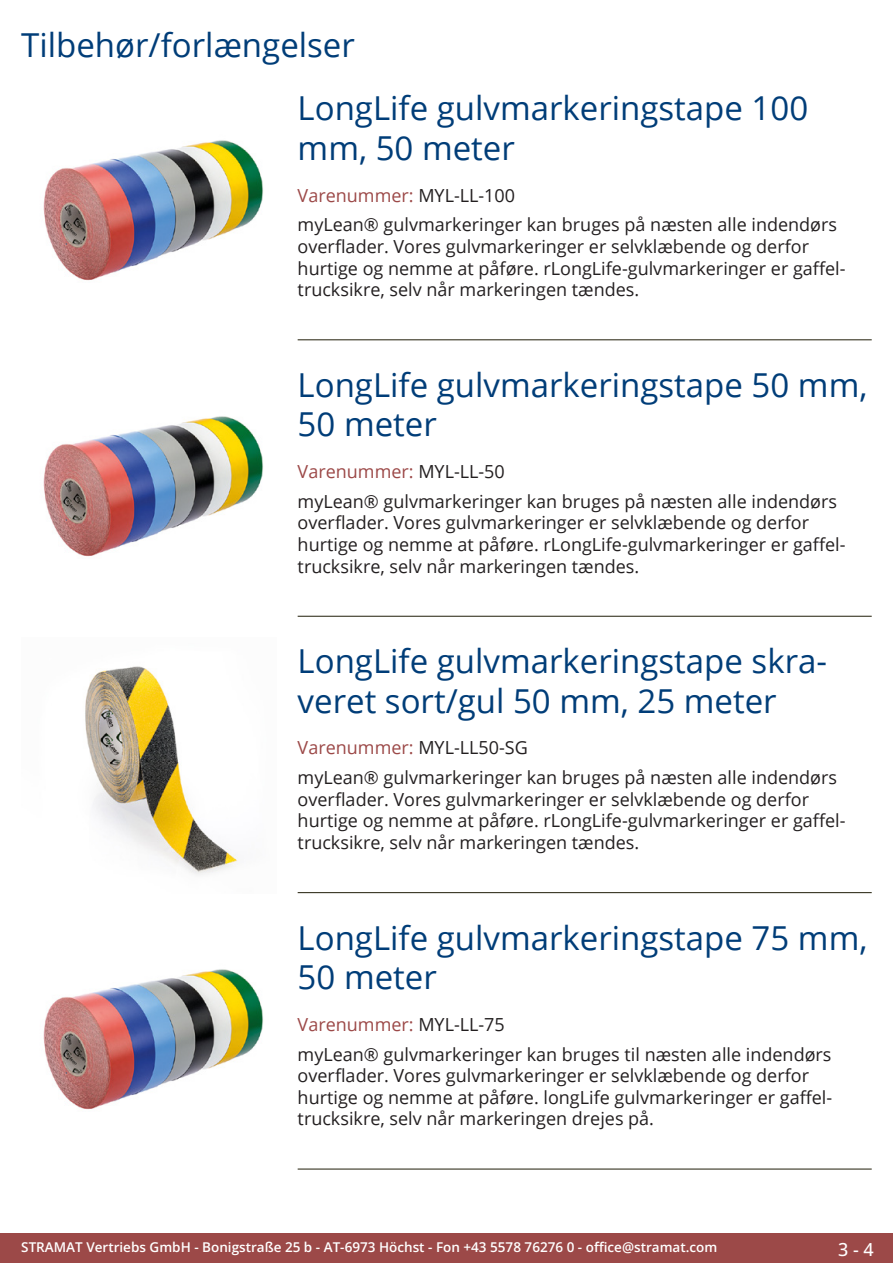
<style>
.page{position:relative;width:893px;height:1263px;background:#fff}
.page>*{position:absolute;margin:0;border:0;box-sizing:border-box;transform-origin:0 0}
.Produkttitel{font:33px/39.6px "Open Sans";color:#003d78}
.RastTitel{font:33px "Open Sans";color:#003d78}
.Beschreibung_Text{font:18px/21.6px "Open Sans";color:#231f20}
.TechDaten_Überschrif{font:18px "Open Sans";color:#9c4948}
.t1{font:500 18px "Open Sans";color:#fff}
.t2{font:600 13.5px "Open Sans";color:#fff}
.s1{color:#231f20}
</style>
<div class="page">
<div style="left:0;top:1233px;width:893px;height:30px;background:#9c4948"></div>
<hr style="left:298px;top:340px;width:574px;height:1px;background:#201d08">
<hr style="left:298px;top:616px;width:574px;height:1px;background:#201d08">
<hr style="left:298px;top:892px;width:574px;height:1px;background:#201d08">
<hr style="left:298px;top:1169px;width:574px;height:1px;background:#201d08">
<img style="left:43px;top:140px;width:220px;height:141px">
<img style="left:43px;top:416px;width:220px;height:141px">
<img style="left:85px;top:666px;width:153px;height:209px">
<img style="left:43px;top:969px;width:220px;height:141px">
<p class="RastTitel" style="left:21px;top:22px;width:335px">Tilbehør/forlængelser</p>
<p class="Produkttitel" style="left:298px;top:88px;width:512px">LongLife gulvmarkeringstape 100 mm, 50 meter</p>
<p class="TechDaten_Überschrif" style="left:298px;top:183px;width:219px">Varenummer: <span class="s1">MYL-LL-100</span></p>
<p class="Beschreibung_Text" style="left:298px;top:214px;width:548px">myLean® gulvmarkeringer kan bruges på næsten alle indendørs overflader. Vores gulvmarkeringer er selvklæbende og derfor hurtige og nemme at påføre. rLongLife-gulvmarkeringer er gaffel&shy;trucksikre, selv når markeringen tændes.</p>
<p class="Produkttitel" style="left:298px;top:364px;width:571px">LongLife gulvmarkeringstape 50 mm,<br>50 meter</p>
<p class="TechDaten_Überschrif" style="left:298px;top:459px;width:209px">Varenummer: <span class="s1">MYL-LL-50</span></p>
<p class="Beschreibung_Text" style="left:298px;top:490px;width:548px">myLean® gulvmarkeringer kan bruges på næsten alle indendørs overflader. Vores gulvmarkeringer er selvklæbende og derfor hurtige og nemme at påføre. rLongLife-gulvmarkeringer er gaffel&shy;trucksikre, selv når markeringen tændes.</p>
<p class="Produkttitel" style="left:298px;top:640px;width:528px">LongLife gulvmarkeringstape skra&shy;veret sort/gul 50 mm, 25 meter</p>
<p class="TechDaten_Überschrif" style="left:298px;top:735px;width:232px">Varenummer: <span class="s1">MYL-LL50-SG</span></p>
<p class="Beschreibung_Text" style="left:298px;top:766px;width:548px">myLean® gulvmarkeringer kan bruges på næsten alle indendørs overflader. Vores gulvmarkeringer er selvklæbende og derfor hurtige og nemme at påføre. rLongLife-gulvmarkeringer er gaffel&shy;trucksikre, selv når markeringen tændes.</p>
<p class="Produkttitel" style="left:298px;top:917px;width:571px">LongLife gulvmarkeringstape 75 mm,<br>50 meter</p>
<p class="TechDaten_Überschrif" style="left:298px;top:1012px;width:209px">Varenummer: <span class="s1">MYL-LL-75</span></p>
<p class="Beschreibung_Text" style="left:298px;top:1043px;width:535px">myLean® gulvmarkeringer kan bruges til næsten alle indendørs overflader. Vores gulvmarkeringer er selvklæbende og derfor hurtige og nemme at påføre. longLife gulvmarkeringer er gaffel&shy;trucksikre, selv når markeringen drejes på.</p>
<p class="t2" style="left:21px;top:1238px;width:698px">STRAMAT Vertriebs GmbH - Bonigstraße 25 b - AT-6973 Höchst - Fon +43 5578 76276 0 - office@stramat.com</p>
<p class="t1" style="left:838px;top:1237px;width:37px">3 - 4</p>
</div>
